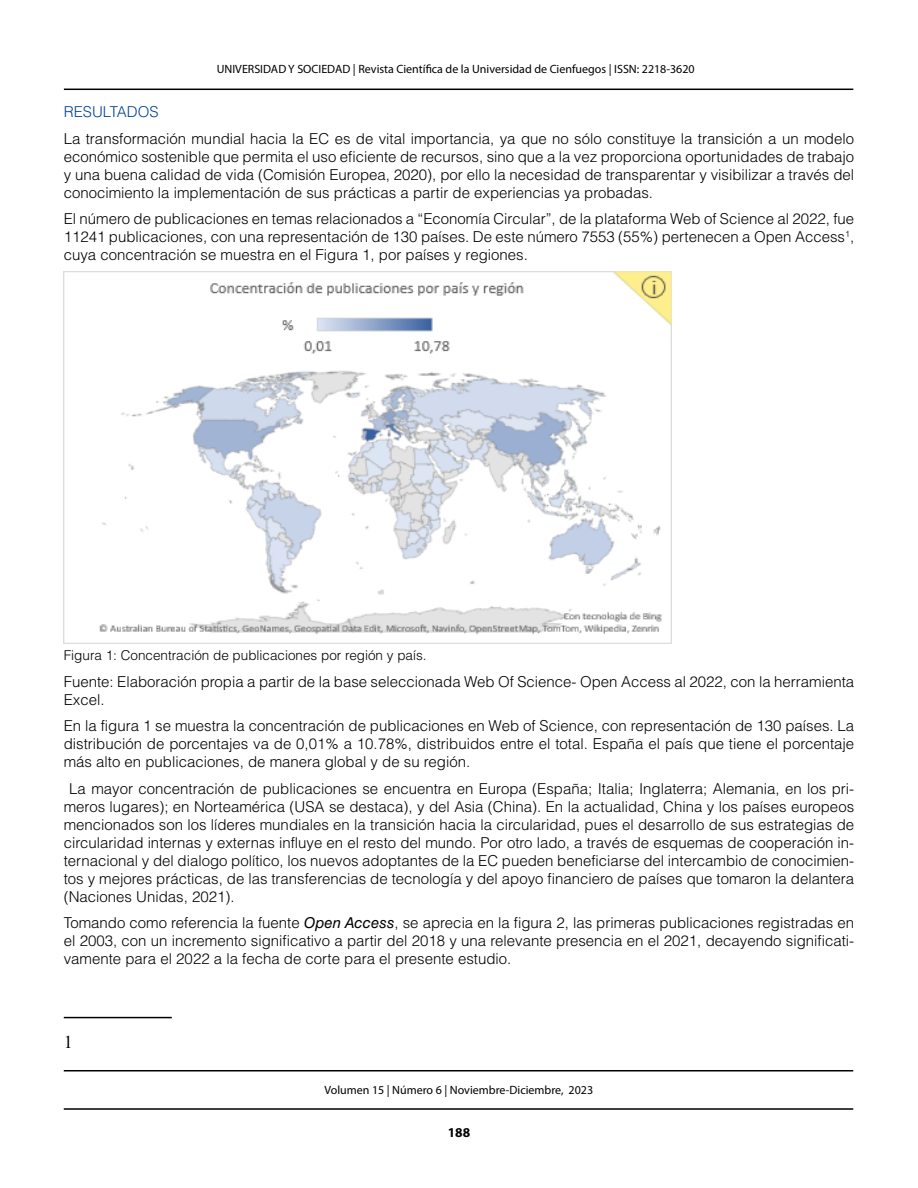
<style>
.page{position:relative;width:918px;height:1188px;background:#fff}
.page>*{position:absolute;margin:0;border:0;box-sizing:border-box;transform-origin:0 0}
.t1{font:18px "Times New Roman";color:#000}
.t2{font:300 15px/18px "Helvetica LT Std";color:#000;text-align:justify}
.t3{font:300 15px "Helvetica LT Std";color:#004494}
.t4{font:300 13.5px "Helvetica LT Std";color:#000}
.t5{font:700 13.5px "Myriad Pro";color:#000}
.t6{font:12px "Myriad Pro";color:#000}
.s1{font-weight:400;font-style:italic}
</style>
<div class="page">
<hr style="left:64px;top:89px;width:789px;height:1px;background:#000">
<hr style="left:64px;top:1108px;width:789px;height:2px;background:#000">
<hr style="left:64px;top:1070px;width:789px;height:1px;background:#000">
<img style="left:64px;top:272px;width:608px;height:372px">
<hr style="left:64px;top:1017px;width:108px;height:1px;background:#000">
<p class="t6" style="left:217px;top:61px;width:479px">UNIVERSIDAD Y SOCIEDAD | Revista Científica de la Universidad de Cienfuegos | ISSN: 2218-3620</p>
<p class="t3" style="left:64px;top:102px;width:96px">RESULTADOS</p>
<p class="t2" style="left:64px;top:129px;width:792px">La transformación mundial hacia la EC es de vital importancia, ya que no sólo constituye la transición a un modelo económico sostenible que permita el uso eficiente de recursos, sino que a la vez proporciona oportunidades de trabajo y una buena calidad de vida (Comisión Europea, 2020), por ello la necesidad de transparentar y visibilizar a través del conocimiento la implementación de sus prácticas a partir de experiencias ya probadas.</p>
<p class="t2" style="left:64px;top:210px;width:792px">El número de publicaciones en temas relacionados a “Economía Circular”, de la plataforma Web of Science al 2022, fue 11241 publicaciones, con una representación de 130 países. De este número 7553 (55%) pertenecen a Open Access<sup>1</sup>, cuya concentración se muestra en el Figura 1, por países y regiones.</p>
<p class="t4" style="left:64px;top:647px;width:364px">Figura 1: Concentración de publicaciones por región y país.</p>
<p class="t2" style="left:64px;top:672px;width:792px">Fuente: Elaboración propia a partir de la base seleccionada Web Of Science- Open Access al 2022, con la herramienta<br>Excel.</p>
<p class="t2" style="left:64px;top:717px;width:792px">En la figura 1 se muestra la concentración de publicaciones en Web of Science, con representación de 130 países. La distribución de porcentajes va de 0,01% a 10.78%, distribuidos entre el total. España el país que tiene el porcentaje más alto en publicaciones, de manera global y de su región.</p>
<p class="t2" style="left:64px;top:779px;width:792px;text-indent:5px">La mayor concentración de publicaciones se encuentra en Europa (España; Italia; Inglaterra; Alemania, en los pri&shy;meros lugares); en Norteamérica (USA se destaca), y del Asia (China). En la actualidad, China y los países europeos mencionados son los líderes mundiales en la transición hacia la circularidad, pues el desarrollo de sus estrategias de circularidad internas y externas influye en el resto del mundo. Por otro lado, a través de esquemas de cooperación in&shy;ternacional y del dialogo político, los nuevos adoptantes de la EC pueden beneficiarse del intercambio de conocimien&shy;tos y mejores prácticas, de las transferencias de tecnología y del apoyo financiero de países que tomaron la delantera (Naciones Unidas, 2021).</p>
<p class="t2" style="left:64px;top:914px;width:792px">Tomando como referencia la fuente <span class="s1">Open Access</span>, se aprecia en la figura 2, las primeras publicaciones registradas en el 2003, con un incremento significativo a partir del 2018 y una relevante presencia en el 2021, decayendo significati&shy;vamente para el 2022 a la fecha de corte para el presente estudio.</p>
<p class="t1" style="left:64px;top:1029px;width:10px">1</p>
<p class="t6" style="left:325px;top:1083px;width:270px">Volumen 15 | Número 6 | Noviembre-Diciembre, 2023</p>
<p class="t5" style="left:448px;top:1124px;width:24px">188</p>
</div>
